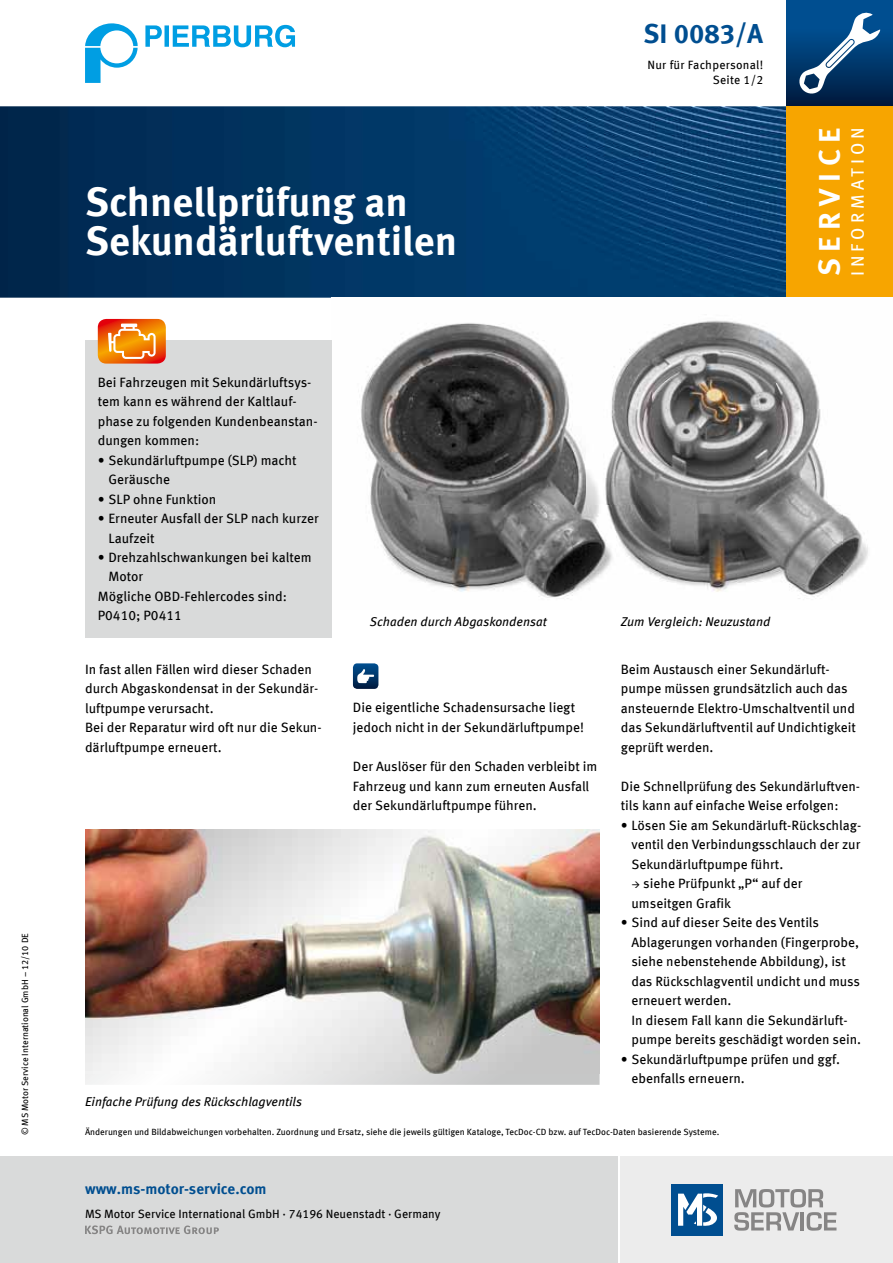
<style>
.page{position:relative;width:893px;height:1263px;background:#fff}
.page>*{position:absolute;margin:0;border:0;box-sizing:border-box;transform-origin:0 0}
.t1{font:700 40.5px/39px "Meta OFC";color:#fff}
.t2{font:700 30px "Meta OFC";letter-spacing:.225em;color:#fff}
.t3{font:700 27px "Meta OFC";color:#004e90}
.t4{font:18px "Meta OFC";letter-spacing:.225em;color:#fff}
.t5{font:700 15px "Meta OFC";color:#004e90}
.t6{font:13.5px/19.5px "Meta OFC";color:#000}
.t7{font:italic 12.75px "Meta OFC";color:#000}
.t8{font:12px "Meta OFC";color:#000}
.t9{font:12px/15px "Meta OFC";letter-spacing:.02em;color:#000;text-align:right}
.t10{font:9px "Meta OFC";color:#000}
</style>
<div class="page">
<img style="left:0;top:106px;width:787px;height:192px">
<div style="left:621px;top:1157px;width:272px;height:106px;background:#ececec"></div>
<div style="left:0;top:1157px;width:617px;height:106px;background:#d9dada"></div>
<div style="left:672px;top:1184px;width:51px;height:51px;background:#004e90"></div>
<svg style="left:678px;top:1193px;width:40px;height:33px"></svg>
<svg style="left:734px;top:1189px;width:102px;height:42px"></svg>
<svg style="left:85px;top:23px;width:53px;height:60px"></svg>
<svg style="left:145px;top:25px;width:150px;height:22px"></svg>
<svg style="left:787px;top:0;width:106px;height:106px;background:#00386e"></svg>
<svg style="left:798px;top:12px;width:82px;height:83px"></svg>
<svg style="left:85px;top:1225px;width:134px;height:9px"></svg>
<div style="left:787px;top:106px;width:106px;height:192px;background:#f7a500"></div>
<img style="left:361px;top:320px;width:507px;height:279px">
<svg style="left:85px;top:1074px;width:515px;height:11px"></svg>
<img style="left:85px;top:830px;width:515px;height:244px">
<div style="left:85px;top:340px;width:247px;height:298px;background:#d9dada"></div>
<svg style="left:98px;top:319px;width:68px;height:45px;background:#ef812b"></svg>
<svg style="left:353px;top:663px;width:25px;height:26px"></svg>
<p class="t10" style="left:19px;top:1135px;width:204px;rotate:-90deg">© MS Motor Service International GmbH – 12/10 DE</p>
<h3 class="t3" style="left:644px;top:16px;width:121px">SI 0083/A</h3>
<h1 class="t1" style="left:85px;top:183px;width:374px">Schnellprüfung an<br>Sekundärluftventilen</h1>
<p class="t9" style="left:647px;top:57px;width:117px">Nur für Fachpersonal!<br>Seite 1/2</p>
<p class="t6" style="left:98px;top:372px;width:221px">Bei Fahrzeugen mit Sekundärluftsys&shy;tem kann es während der Kaltlauf&shy;phase zu folgenden Kundenbeanstan&shy;dungen kommen:</p>
<p class="t6" style="left:108px;top:450px;width:190px;text-indent:-11px">• Sekundärluftpumpe (SLP) macht<br>Geräusche</p>
<p class="t6" style="left:98px;top:489px;width:120px">• SLP ohne Funktion</p>
<p class="t6" style="left:108px;top:509px;width:212px;text-indent:-11px">• Erneuter Ausfall der SLP nach kurzer<br>Laufzeit</p>
<p class="t6" style="left:98px;top:548px;width:215px">• Drehzahlschwankungen bei kaltem</p>
<p class="t6" style="left:108px;top:567px;width:36px">Motor</p>
<p class="t6" style="left:98px;top:587px;width:191px">Mögliche OBD-Fehlercodes sind:</p>
<p class="t6" style="left:98px;top:606px;width:85px">P0410; P0411</p>
<p class="t7" style="left:370px;top:614px;width:178px">Schaden durch Abgaskondensat</p>
<p class="t7" style="left:621px;top:614px;width:151px">Zum Vergleich: Neuzustand</p>
<h2 class="t2" style="left:810px;top:276px;width:150px;rotate:-90deg">SERVICE</h2>
<h3 class="t4" style="left:846px;top:276px;width:150px;rotate:-90deg">INFORMATION</h3>
<p class="t6" style="left:85px;top:659px;width:238px">In fast allen Fällen wird dieser Schaden durch Abgaskondensat in der Sekundär&shy;luftpumpe verursacht.<br>Bei der Reparatur wird oft nur die Sekun&shy;därluftpumpe erneuert.</p>
<p class="t7" style="left:85px;top:1094px;width:219px">Einfache Prüfung des Rückschlagventils</p>
<p class="t6" style="left:353px;top:698px;width:233px">Die eigentliche Schadensursache liegt jedoch nicht in der Sekundärluftpumpe!</p>
<p class="t6" style="left:353px;top:757px;width:246px">Der Auslöser für den Schaden verbleibt im<br>Fahrzeug und kann zum erneuten Ausfall der Sekundärluftpumpe führen.</p>
<p class="t6" style="left:621px;top:659px;width:237px">Beim Austausch einer Sekundärluft&shy;pumpe müssen grundsätzlich auch das ansteuernde Elektro-Umschaltventil und das Sekundärluftventil auf Undichtigkeit geprüft werden.</p>
<p class="t6" style="left:621px;top:776px;width:241px">Die Schnellprüfung des Sekundärluftven&shy;tils kann auf einfache Weise erfolgen:</p>
<p class="t6" style="left:631px;top:815px;width:231px;text-align:justify;text-indent:-11px">• Lösen Sie am Sekundärluft-Rückschlag&shy;ventil den Verbindungsschlauch der zur Sekundärluftpumpe führt.</p>
<p class="t6" style="left:631px;top:874px;width:173px">→ siehe Prüfpunkt „P“ auf der umseitgen Grafik</p>
<p class="t6" style="left:631px;top:913px;width:231px;text-indent:-11px">• Sind auf dieser Seite des Ventils Ablagerungen vorhanden (Fingerprobe, siehe nebenstehende Abbildung), ist das Rückschlagventil undicht und muss erneuert werden.<br>In diesem Fall kann die Sekundärluft&shy;pumpe bereits geschädigt worden sein.</p>
<p class="t6" style="left:631px;top:1049px;width:210px;text-indent:-11px">• Sekundärluftpumpe prüfen und ggf. ebenfalls erneuern.</p>
<p class="t10" style="left:85px;top:1127px;width:636px">Änderungen und Bildabweichungen vorbehalten. Zuordnung und Ersatz, siehe die jeweils gültigen Kataloge, TecDoc-CD bzw. auf TecDoc-Daten basierende Systeme.</p>
<p class="t5" style="left:85px;top:1179px;width:183px">www.ms-motor-service.com</p>
<p class="t8" style="left:85px;top:1206px;width:357px">MS Motor Service International GmbH · 74196 Neuenstadt · Germany</p>
</div>
